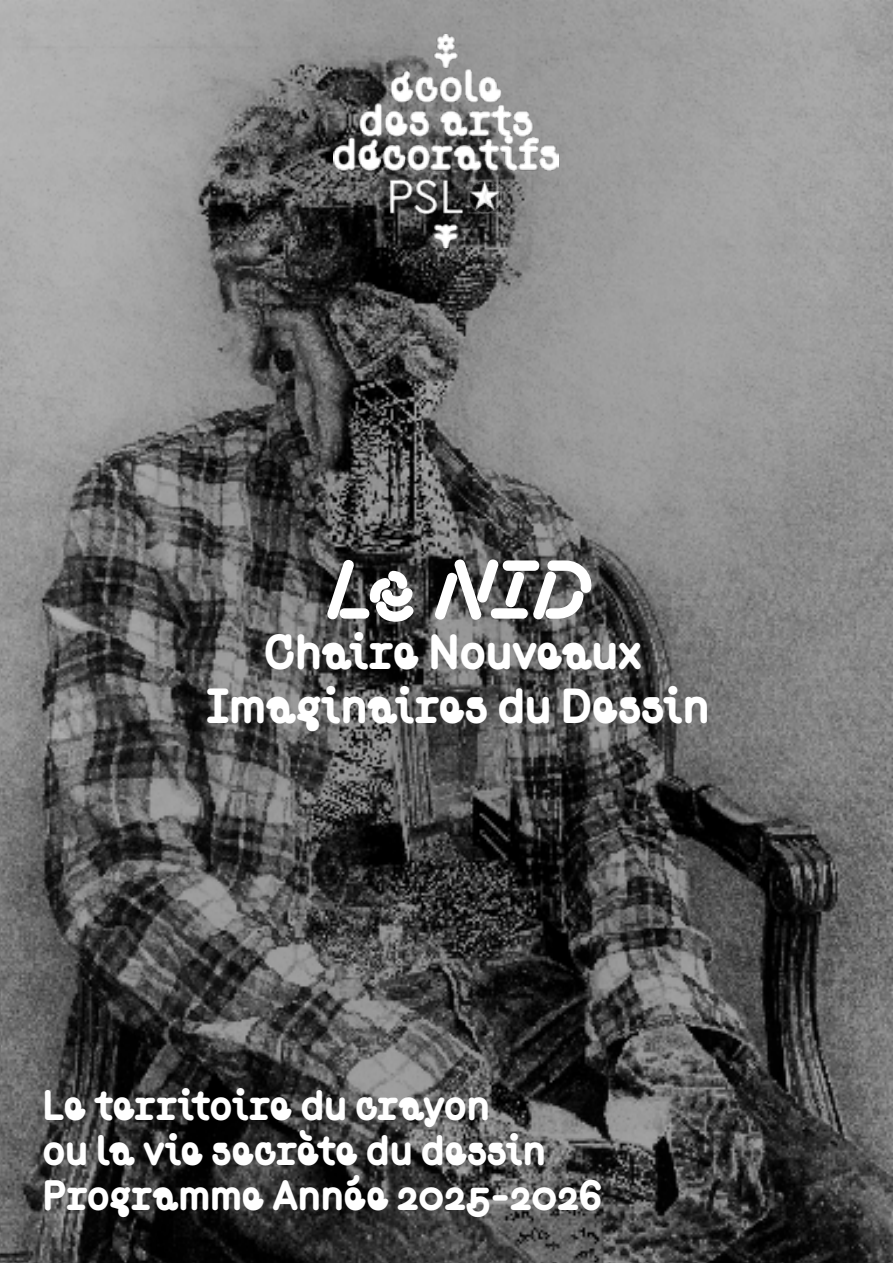
<style>
.page{position:relative;width:893px;height:1263px;background:#fff}
.page>*{position:absolute;margin:0;border:0;box-sizing:border-box;transform-origin:0 0}
.t1{font:70.5px "Bascule Grasse 18";color:#fff}
.t2{font:43.5px/54px "Bascule Grasse";letter-spacing:-.01em;color:#fff;text-align:center}
.t3{font:37.5px/45px "Bascule Grasse";letter-spacing:-.01em;color:#fff}
</style>
<div class="page">
<img style="left:0;top:0;width:893px;height:1263px">
<img style="left:333px;top:34px;width:225px;height:213px">
<h1 class="t1" style="left:321px;top:537px;width:265px">Le NID</h1>
<p class="t2" style="left:206px;top:627px;width:505px">Chaire Nouveaux<br>Imaginaires du Dessin</p>
<p class="t3" style="left:43px;top:1083px;width:561px">Le territoire du crayon<br>ou la vie secrète du dessin<br>Programme Année 2025-2026</p>
</div>
